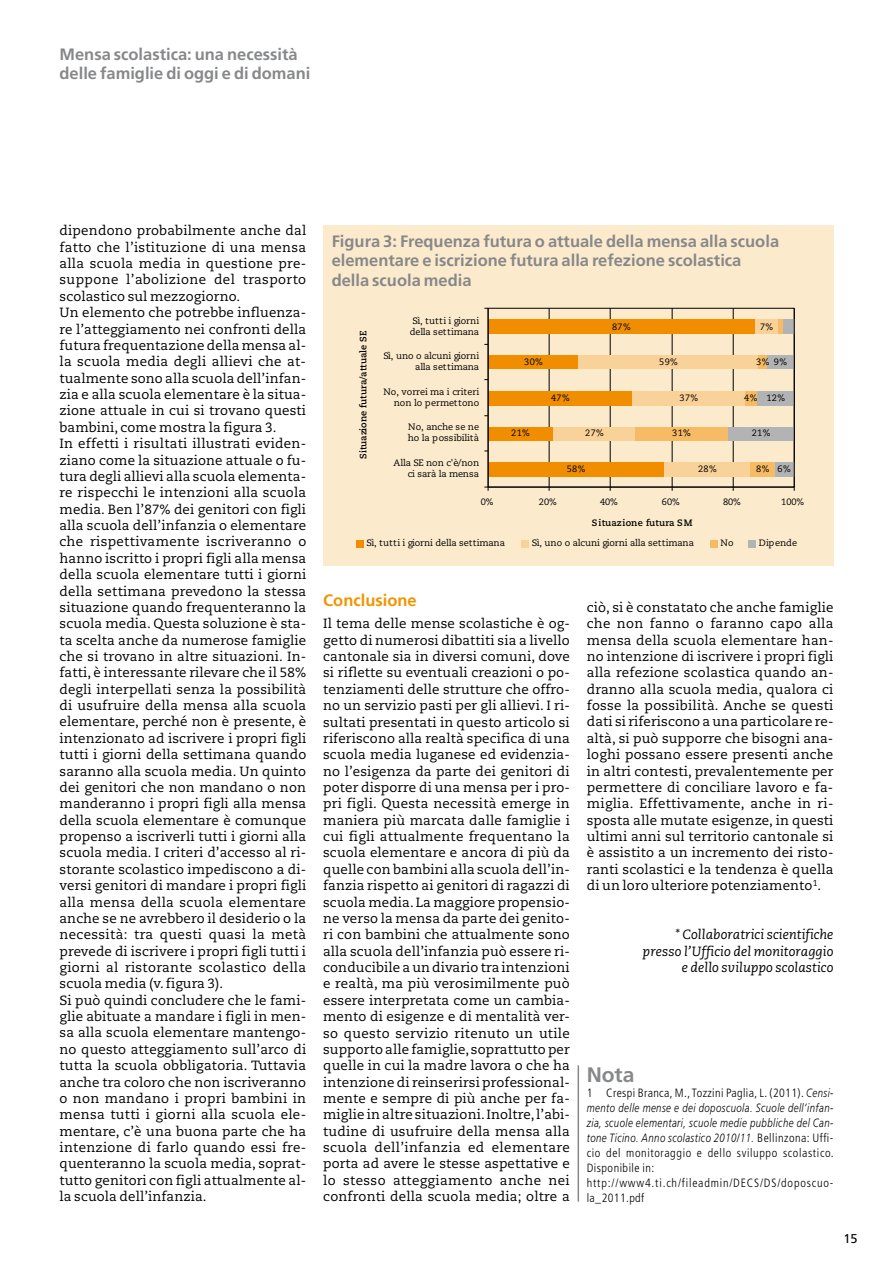
<style>
.page{position:relative;width:893px;height:1263px;background:#fff}
.page>*{position:absolute;margin:0;border:0;box-sizing:border-box;transform-origin:0 0}
.t1{font:700 21px "Frutiger";color:#87888a}
.t2{font:700 16.5px/19.5px "Frutiger";color:#87888a}
.t3{font:700 16.5px "Frutiger";color:#f29400}
.t4{font:13.35px/16.4px "Caecilia";letter-spacing:.01em;color:#000;text-align:justify}
.t5{font:italic 13.35px/16.4px "Caecilia";letter-spacing:.01em;color:#000;text-align:right}
.t6{font:12.75px "Frutiger";color:#000}
.t7{font:300 condensed 12px/15px "Frutiger";letter-spacing:.05em;color:#000}
.t8{font:9.3px/11.1px "Caecilia";color:#000;text-align:right}
.t9{font:9.3px/11.1px "Caecilia";letter-spacing:-.025em;color:#000;text-align:right}
.t10{font:700 9.3px "Caecilia";color:#000}
.t11{font:700 9.3px "Caecilia";letter-spacing:.02em;color:#000}
.s1{font-style:italic;font-stretch:normal}
</style>
<div class="page">
<div style="left:323px;top:225px;width:510px;height:341px;background:#fceacc"></div>
<hr style="left:549px;top:308px;width:1px;height:179px;background:#000">
<hr style="left:610px;top:308px;width:1px;height:179px;background:#000">
<hr style="left:672px;top:308px;width:1px;height:179px;background:#000">
<hr style="left:733px;top:308px;width:1px;height:179px;background:#000">
<hr style="left:794px;top:308px;width:1px;height:179px;background:#000">
<div style="left:488px;top:462px;width:177px;height:15px;background:#f18e00"></div>
<div style="left:488px;top:427px;width:66px;height:14px;background:#f18e00"></div>
<div style="left:488px;top:391px;width:144px;height:14px;background:#f18e00"></div>
<div style="left:488px;top:355px;width:91px;height:14px;background:#f18e00"></div>
<div style="left:488px;top:319px;width:267px;height:15px;background:#f18e00"></div>
<div style="left:665px;top:462px;width:86px;height:15px;background:#f9d299"></div>
<div style="left:554px;top:427px;width:81px;height:14px;background:#f9d299"></div>
<div style="left:632px;top:391px;width:113px;height:14px;background:#f9d299"></div>
<div style="left:579px;top:355px;width:179px;height:14px;background:#f9d299"></div>
<div style="left:755px;top:319px;width:23px;height:15px;background:#f9d299"></div>
<div style="left:751px;top:462px;width:24px;height:15px;background:#f7bb66"></div>
<div style="left:635px;top:427px;width:93px;height:14px;background:#f7bb66"></div>
<div style="left:745px;top:391px;width:12px;height:14px;background:#f7bb66"></div>
<div style="left:758px;top:355px;width:9px;height:14px;background:#f7bb66"></div>
<div style="left:778px;top:319px;width:5px;height:15px;background:#f7bb66"></div>
<div style="left:775px;top:462px;width:19px;height:15px;background:#b1b3b4"></div>
<div style="left:729px;top:427px;width:65px;height:14px;background:#b1b3b4"></div>
<div style="left:757px;top:391px;width:37px;height:14px;background:#b1b3b4"></div>
<div style="left:767px;top:355px;width:27px;height:14px;background:#b1b3b4"></div>
<div style="left:783px;top:319px;width:11px;height:15px;background:#b1b3b4"></div>
<hr style="left:488px;top:487px;width:306px;height:1px;background:#000">
<div style="left:356px;top:540px;width:8px;height:7px;background:#f18e00"></div>
<div style="left:522px;top:540px;width:7px;height:7px;background:#f9d299"></div>
<div style="left:710px;top:540px;width:8px;height:7px;background:#f7bb66"></div>
<div style="left:749px;top:540px;width:7px;height:7px;background:#b1b3b4"></div>
<hr style="left:578px;top:1065px;width:1px;height:137px;background:#87888a">
<p class="t2" style="left:60px;top:44px;width:252px">Mensa scolastica: una necessità delle famiglie di oggi e di domani</p>
<p class="t4" style="left:60px;top:223px;width:248px;text-align:left">dipendono probabilmente anche dal fatto che l’istituzione di una mensa alla scuola media in questione pre&shy;suppone l’abolizione del trasporto scolastico sul mezzogiorno.<br>Un elemento che potrebbe influenza&shy;re l’atteggiamento nei confronti della futura frequentazione della mensa al&shy;la scuola media degli allievi che at&shy;tualmente sono alla scuola dell’infan&shy;zia e alla scuola elementare è la situa&shy;zione attuale in cui si trovano questi bambini, come mostra la figura 3.<br>In effetti i risultati illustrati eviden&shy;ziano come la situazione attuale o fu&shy;tura degli allievi alla scuola elementa&shy;re rispecchi le intenzioni alla scuola media. Ben l’87% dei genitori con figli alla scuola dell’infanzia o elementare che rispettivamente iscriveranno o hanno iscritto i propri figli alla mensa della scuola elementare tutti i giorni della settimana prevedono la stessa situazione quando frequenteranno la scuola media. Questa soluzione è sta&shy;ta scelta anche da numerose famiglie che si trovano in altre situazioni. In&shy;fatti, è interessante rilevare che il 58% degli interpellati senza la possibilità di usufruire della mensa alla scuola elementare, perché non è presente, è intenzionato ad iscrivere i propri figli tutti i giorni della settimana quando saranno alla scuola media. Un quinto dei genitori che non mandano o non manderanno i propri figli alla mensa della scuola elementare è comunque propenso a iscriverli tutti i giorni alla scuola media. I criteri d’accesso al ri&shy;storante scolastico impediscono a di&shy;versi genitori di mandare i propri figli alla mensa della scuola elementare anche se ne avrebbero il desiderio o la necessità: tra questi quasi la metà prevede di iscrivere i propri figli tutti i giorni al ristorante scolastico della scuola media (v. figura 3).<br>Si può quindi concludere che le fami&shy;glie abituate a mandare i figli in men&shy;sa alla scuola elementare mantengo&shy;no questo atteggiamento sull’arco di tutta la scuola obbligatoria. Tuttavia anche tra coloro che non iscriveranno o non mandano i propri bambini in mensa tutti i giorni alla scuola ele&shy;mentare, c’è una buona parte che ha intenzione di farlo quando essi fre&shy;quenteranno la scuola media, soprat&shy;tutto genitori con figli attualmente al&shy;la scuola dell’infanzia.</p>
<p class="t2" style="left:332px;top:231px;width:449px">Figura 3: Frequenza futura o attuale della mensa alla scuola elementare e iscrizione futura alla refezione scolastica della scuola media</p>
<p class="t8" style="left:410px;top:315px;width:71px;text-align:left">Sì, tutti i giorni della settimana</p>
<p class="t8" style="left:612px;top:321px;width:20px">87%</p>
<p class="t8" style="left:760px;top:321px;width:15px">7%</p>
<p class="t10" style="left:358px;top:459px;width:129px;rotate:-90deg">Situazione futura/attuale SE</p>
<p class="t9" style="left:383px;top:350px;width:97px">Sì, uno o alcuni giorni alla settimana</p>
<p class="t8" style="left:524px;top:356px;width:20px">30%</p>
<p class="t8" style="left:659px;top:356px;width:20px">59%</p>
<p class="t8" style="left:756px;top:356px;width:15px">3%</p>
<p class="t8" style="left:774px;top:356px;width:15px">9%</p>
<p class="t8" style="left:383px;top:386px;width:97px">No, vorrei ma i criteri non lo permettono</p>
<p class="t8" style="left:551px;top:392px;width:20px">47%</p>
<p class="t8" style="left:680px;top:392px;width:20px">37%</p>
<p class="t8" style="left:744px;top:392px;width:15px">4%</p>
<p class="t8" style="left:766px;top:392px;width:20px">12%</p>
<p class="t8" style="left:408px;top:421px;width:73px;text-align:left">No, anche se ne ho la possibilità</p>
<p class="t8" style="left:511px;top:427px;width:20px">21%</p>
<p class="t8" style="left:585px;top:427px;width:20px">27%</p>
<p class="t8" style="left:672px;top:427px;width:20px">31%</p>
<p class="t8" style="left:752px;top:427px;width:20px">21%</p>
<p class="t8" style="left:394px;top:457px;width:87px">Alla SE non c'è/non ci sarà la mensa</p>
<p class="t8" style="left:567px;top:464px;width:20px">58%</p>
<p class="t8" style="left:698px;top:464px;width:20px">28%</p>
<p class="t8" style="left:756px;top:464px;width:15px">8%</p>
<p class="t8" style="left:778px;top:464px;width:15px">6%</p>
<p class="t8" style="left:481px;top:496px;width:14px">0%</p>
<p class="t8" style="left:539px;top:496px;width:19px">20%</p>
<p class="t8" style="left:600px;top:496px;width:19px">40%</p>
<p class="t8" style="left:662px;top:496px;width:19px">60%</p>
<p class="t8" style="left:723px;top:496px;width:19px">80%</p>
<p class="t8" style="left:781px;top:496px;width:25px">100%</p>
<p class="t11" style="left:592px;top:517px;width:102px">Situazione futura SM</p>
<p class="t8" style="left:366px;top:538px;width:140px">Sì, tutti i giorni della settimana</p>
<p class="t9" style="left:532px;top:538px;width:164px">Sì, uno o alcuni giorni alla settimana</p>
<p class="t8" style="left:721px;top:538px;width:15px">No</p>
<p class="t8" style="left:759px;top:538px;width:40px">Dipende</p>
<p class="t3" style="left:323px;top:591px;width:95px">Conclusione</p>
<p class="t4" style="left:323px;top:616px;width:248px">Il tema delle mense scolastiche è og&shy;getto di numerosi dibattiti sia a livello cantonale sia in diversi comuni, dove si riflette su eventuali creazioni o po&shy;tenziamenti delle strutture che offro&shy;no un servizio pasti per gli allievi. I ri&shy;sultati presentati in questo articolo si riferiscono alla realtà specifica di una scuola media luganese ed evidenzia&shy;no l’esigenza da parte dei genitori di poter disporre di una mensa per i pro&shy;pri figli. Questa necessità emerge in maniera più marcata dalle famiglie i cui figli attualmente frequentano la scuola elementare e ancora di più da quelle con bambini alla scuola dell’in&shy;fanzia rispetto ai genitori di ragazzi di scuola media. La maggiore propensio&shy;ne verso la mensa da parte dei genito&shy;ri con bambini che attualmente sono alla scuola dell’infanzia può essere ri&shy;conducibile a un divario tra intenzioni e realtà, ma più verosimilmente può essere interpretata come un cambia&shy;mento di esigenze e di mentalità ver&shy;so questo servizio ritenuto un utile supporto alle famiglie, soprattutto per quelle in cui la madre lavora o che ha intenzione di reinserirsi professional&shy;mente e sempre di più anche per fa&shy;miglie in altre situazioni. Inoltre, l’abi&shy;tudine di usufruire della mensa alla scuola dell’infanzia ed elementare porta ad avere le stesse aspettative e lo stesso atteggiamento anche nei confronti della scuola media; oltre a</p>
<p class="t4" style="left:587px;top:599px;width:248px">ciò, si è constatato che anche famiglie che non fanno o faranno capo alla mensa della scuola elementare han&shy;no intenzione di iscrivere i propri figli alla refezione scolastica quando an&shy;dranno alla scuola media, qualora ci fosse la possibilità. Anche se questi dati si riferiscono a una particolare re&shy;altà, si può supporre che bisogni ana&shy;loghi possano essere presenti anche in altri contesti, prevalentemente per permettere di conciliare lavoro e fa&shy;miglia. Effettivamente, anche in ri&shy;sposta alle mutate esigenze, in questi ultimi anni sul territorio cantonale si è assistito a un incremento dei risto&shy;ranti scolastici e la tendenza è quella di un loro ulteriore potenziamento<sup>1</sup>.</p>
<p class="t5" style="left:643px;top:927px;width:192px">* Collaboratrici scientifiche presso l’Ufficio del monitoraggio e dello sviluppo scolastico</p>
<h1 class="t1" style="left:587px;top:1062px;width:49px">Nota</h1>
<p class="t7" style="left:587px;top:1085px;width:248px">1 Crespi Branca, M., Tozzini Paglia, L. (2011). <span class="s1">Censi&shy;mento delle mense e dei doposcuola. Scuole dell’infan&shy;zia, scuole elementari, scuole medie pubbliche del Can&shy;tone Ticino. Anno scolastico 2010/11.</span> Bellinzona: Uffi&shy;cio del monitoraggio e dello sviluppo scolastico.<br>Disponibile in: http://www4.ti.ch/fileadmin/DECS/DS/doposcuo&shy;la_2011.pdf</p>
<p class="t6" style="left:843px;top:1231px;width:16px">15</p>
</div>
